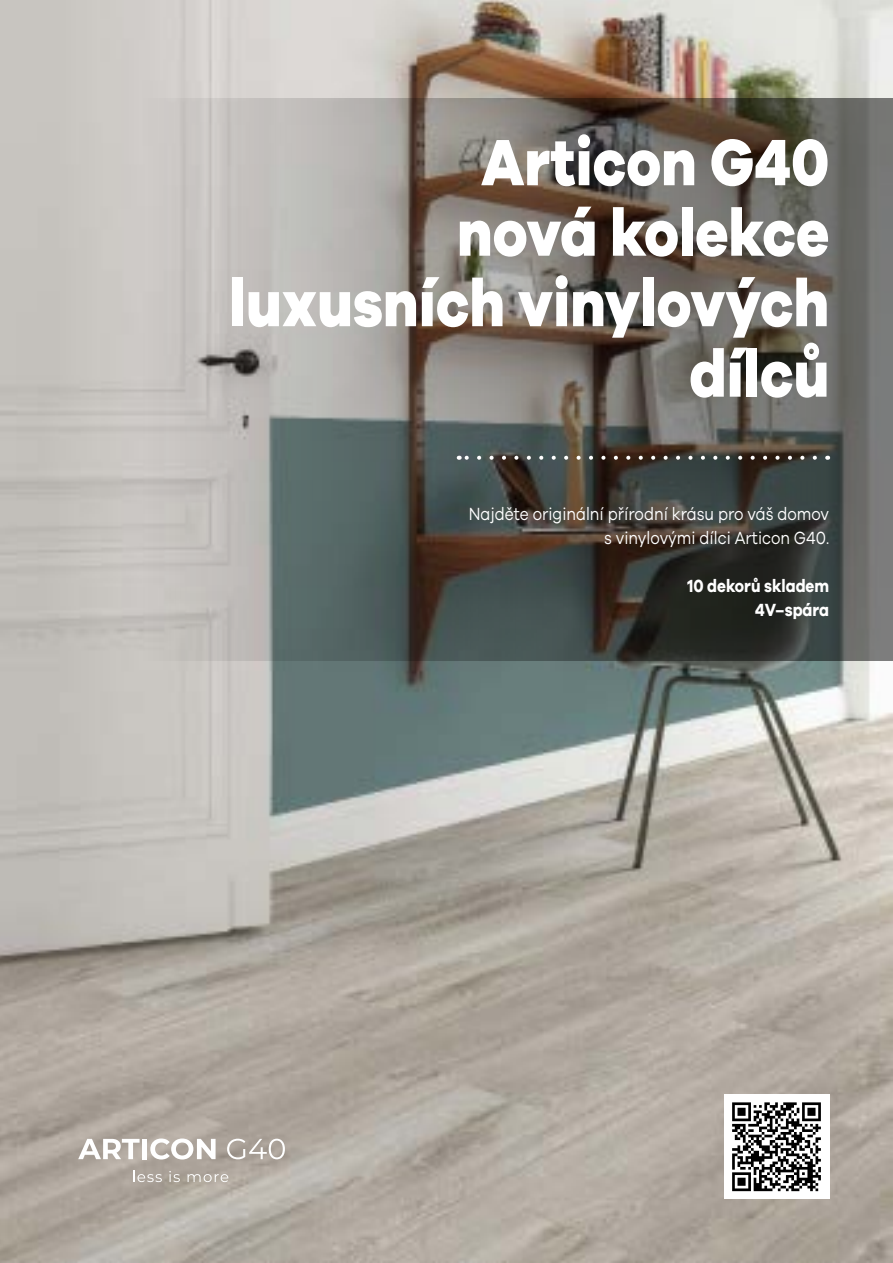
<style>
.page{position:relative;width:893px;height:1263px;background:#fff}
.page>*{position:absolute;margin:0;border:0;box-sizing:border-box;transform-origin:0 0}
.t1{font:800 67.5px/70.5px "Galano Grotesque";color:#fff;text-align:right;scale:.85 1}
.t2{font:18.15px/24px "Galano Grotesque";color:#fff;text-align:right;scale:.85 1}
.t3{font:700 18.15px/24px "Galano Grotesque";color:#fff;text-align:right;scale:.85 1}
</style>
<div class="page">
<img style="left:0;top:0;width:893px;height:1263px">
<svg style="left:0;top:98px;width:893px;height:562px;background:#82807b"></svg>
<svg style="left:459px;top:456px;width:356px;height:4px"></svg>
<div style="left:724px;top:1094px;width:105px;height:105px;background:#fff"></div>
<svg style="left:732px;top:1102px;width:89px;height:89px"></svg>
<svg style="left:78px;top:1139px;width:62px;height:20px"></svg>
<div style="left:142px;top:1139px;width:5px;height:20px;background:#fff"></div>
<svg style="left:150px;top:1138px;width:66px;height:21px"></svg>
<svg style="left:227px;top:1139px;width:58px;height:20px"></svg>
<svg style="left:133px;top:1171px;width:29px;height:11px"></svg>
<svg style="left:169px;top:1171px;width:11px;height:11px"></svg>
<svg style="left:188px;top:1174px;width:40px;height:8px"></svg>
<h1 class="t1" style="left:230px;top:125px;width:707px">Articon G40<br>nová kolekce luxusních vinylových dílců</h1>
<p class="t2" style="left:469px;top:501px;width:425px">Najděte originální přírodní krásu pro váš domov s vinylovými dílci Articon G40.</p>
<p class="t3" style="left:687px;top:573px;width:168px">10 dekorů skladem<br>4V–spára</p>
</div>
